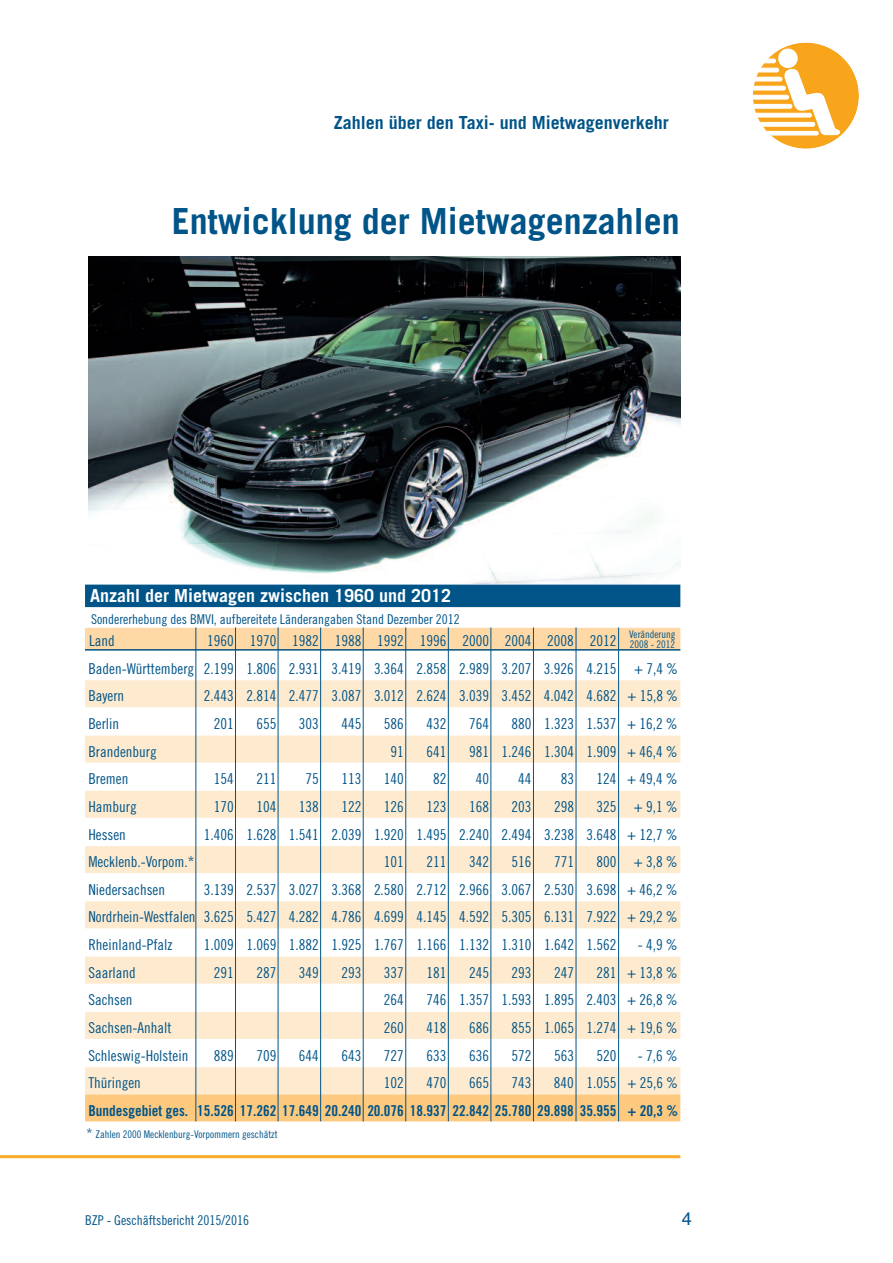
<style>
.page{position:relative;width:893px;height:1263px;background:#fff}
.page>*{position:absolute;margin:0;border:0;box-sizing:border-box;transform-origin:0 0}
.t1{font:700 36px "Trade Gothic";color:#005488}
.t2{font:700 18px "Trade Gothic";color:#005488}
.t3{font:700 18px "Trade Gothic";color:#fff}
.t4{font:18px "Helvetica";color:#005488}
.t5{font:15px/27.6px "Trade Gothic Cond Eighteen";color:#005488}
.t6{font:15px "Trade Gothic Bold Cond Twenty";color:#005488}
.t7{font:13.5px "Trade Gothic Cond Eighteen";color:#005488}
.t8{font:10.5px/10.5px "Trade Gothic Cond Eighteen";color:#005488}
.s1{font-size:13.5px}
</style>
<div class="page">
<hr style="left:0;top:1155px;width:680px;height:3px;background:#faa928">
<div style="left:753px;top:43px;width:106px;height:106px;background:#f9a51b;border-radius:50%"></div>
<div style="left:778px;top:49px;width:20px;height:19px;background:#fff;border-radius:50%"></div>
<svg style="left:753px;top:59px;width:87px;height:76px"></svg>
<img style="left:88px;top:257px;width:592px;height:327px">
<div style="left:85px;top:585px;width:595px;height:22px;background:#005488"></div>
<div style="left:85px;top:628px;width:595px;height:22px;background:#fed8a5"></div>
<hr style="left:85px;top:649px;width:595px;height:2px;background:#005488">
<div style="left:85px;top:680px;width:595px;height:27px;background:#feebcf"></div>
<div style="left:85px;top:735px;width:595px;height:27px;background:#feebcf"></div>
<div style="left:85px;top:791px;width:595px;height:27px;background:#feebcf"></div>
<div style="left:85px;top:846px;width:595px;height:27px;background:#feebcf"></div>
<div style="left:85px;top:901px;width:595px;height:27px;background:#feebcf"></div>
<div style="left:85px;top:957px;width:595px;height:27px;background:#feebcf"></div>
<div style="left:85px;top:1012px;width:595px;height:27px;background:#feebcf"></div>
<div style="left:85px;top:1067px;width:595px;height:27px;background:#feebcf"></div>
<div style="left:85px;top:1094px;width:595px;height:27px;background:#fdc97e"></div>
<hr style="left:533px;top:627px;width:1px;height:494px;background:#005488">
<hr style="left:576px;top:627px;width:1px;height:494px;background:#005488">
<hr style="left:618px;top:627px;width:1px;height:494px;background:#005488">
<hr style="left:320px;top:627px;width:1px;height:494px;background:#005488">
<hr style="left:363px;top:627px;width:1px;height:494px;background:#005488">
<hr style="left:405px;top:627px;width:1px;height:494px;background:#005488">
<hr style="left:448px;top:627px;width:1px;height:494px;background:#005488">
<hr style="left:490px;top:627px;width:1px;height:494px;background:#005488">
<hr style="left:235px;top:627px;width:1px;height:494px;background:#005488">
<hr style="left:278px;top:627px;width:1px;height:494px;background:#005488">
<hr style="left:195px;top:627px;width:1px;height:494px;background:#005488">
<p class="t2" style="left:334px;top:116px;width:337px">Zahlen über den Taxi- und Mietwagenverkehr</p>
<h1 class="t1" style="left:172px;top:208px;width:510px">Entwicklung der Mietwagenzahlen</h1>
<p class="t3" style="left:90px;top:589px;width:363px">Anzahl der Mietwagen zwischen 1960 und 2012</p>
<p class="t7" style="left:91px;top:614px;width:370px">Sondererhebung des BMVI, aufbereitete Länderangaben Stand Dezember 2012</p>
<p class="t5" style="left:89px;top:628px;width:27px">Land</p>
<p class="t8" style="left:629px;top:629px;width:48px">Veränderung<br>2008 - 2012</p>
<p class="t5" style="left:88px;top:628px;width:591px;text-indent:119px">1960 1970 1982 1988 1992 1996 2000 2004 2008 2012<br>Baden-Württemberg 2.199 1.806 2.931 3.419 3.364 2.858 2.989 3.207 3.926 4.215 + 7,4 %<br>Bayern</p>
<p class="t5" style="left:204px;top:683px;width:476px">2.443 2.814 2.477 3.087 3.012 2.624 3.039 3.452 4.042 4.682 + 15,8 %</p>
<p class="t5" style="left:88px;top:711px;width:32px">Berlin</p>
<p class="t5" style="left:214px;top:711px;width:21px">201</p>
<p class="t5" style="left:256px;top:711px;width:21px">655</p>
<p class="t5" style="left:299px;top:711px;width:21px">303</p>
<p class="t5" style="left:341px;top:711px;width:21px">445</p>
<p class="t5" style="left:384px;top:711px;width:21px">586</p>
<p class="t5" style="left:426px;top:711px;width:21px">432</p>
<p class="t5" style="left:469px;top:711px;width:21px">764</p>
<p class="t5" style="left:512px;top:711px;width:168px">880 1.323 1.537 + 16,2 %</p>
<p class="t5" style="left:88px;top:739px;width:70px">Brandenburg</p>
<p class="t5" style="left:391px;top:739px;width:15px">91</p>
<p class="t5" style="left:426px;top:739px;width:21px">641</p>
<p class="t5" style="left:469px;top:739px;width:210px">981 1.246 1.304 1.909 + 46,4 %</p>
<p class="t5" style="left:88px;top:766px;width:42px">Bremen</p>
<p class="t5" style="left:214px;top:766px;width:21px">154</p>
<p class="t5" style="left:256px;top:766px;width:21px">211</p>
<p class="t5" style="left:306px;top:766px;width:15px">75</p>
<p class="t5" style="left:341px;top:766px;width:21px">113</p>
<p class="t5" style="left:384px;top:766px;width:21px">140</p>
<p class="t5" style="left:433px;top:766px;width:15px">82</p>
<p class="t5" style="left:476px;top:766px;width:15px">40</p>
<p class="t5" style="left:518px;top:766px;width:15px">44</p>
<p class="t5" style="left:561px;top:766px;width:15px">83</p>
<p class="t5" style="left:597px;top:766px;width:83px">124 + 49,4 %</p>
<p class="t5" style="left:88px;top:794px;width:50px">Hamburg</p>
<p class="t5" style="left:214px;top:794px;width:21px">170</p>
<p class="t5" style="left:256px;top:794px;width:21px">104</p>
<p class="t5" style="left:299px;top:794px;width:21px">138</p>
<p class="t5" style="left:341px;top:794px;width:21px">122</p>
<p class="t5" style="left:384px;top:794px;width:21px">126</p>
<p class="t5" style="left:426px;top:794px;width:21px">123</p>
<p class="t5" style="left:469px;top:794px;width:21px">168</p>
<p class="t5" style="left:512px;top:794px;width:21px">203</p>
<p class="t5" style="left:554px;top:794px;width:21px">298</p>
<p class="t5" style="left:597px;top:794px;width:83px">325 + 9,1 %</p>
<p class="t5" style="left:88px;top:821px;width:39px">Hessen</p>
<p class="t5" style="left:204px;top:821px;width:475px">1.406 1.628 1.541 2.039 1.920 1.495 2.240 2.494 3.238 3.648 + 12,7 %</p>
<p class="t5" style="left:88px;top:849px;width:108px">Mecklenb.-Vorpom.*</p>
<p class="t5" style="left:384px;top:849px;width:21px">101</p>
<p class="t5" style="left:426px;top:849px;width:21px">211</p>
<p class="t5" style="left:469px;top:849px;width:21px">342</p>
<p class="t5" style="left:512px;top:849px;width:21px">516</p>
<p class="t5" style="left:554px;top:849px;width:21px">771</p>
<p class="t5" style="left:597px;top:849px;width:83px">800 + 3,8 %</p>
<p class="t5" style="left:88px;top:877px;width:78px">Niedersachsen</p>
<p class="t5" style="left:88px;top:877px;width:591px;text-align:justify;text-indent:116px">3.139 2.537 3.027 3.368 2.580 2.712 2.966 3.067 2.530 3.698 + 46,2 % Nordrhein-Westfalen 3.625 5.427 4.282 4.786 4.699 4.145 4.592 5.305 6.131 7.922 + 29,2 % Rheinland-Pfalz</p>
<p class="t5" style="left:204px;top:932px;width:414px">1.009 1.069 1.882 1.925 1.767 1.166 1.132 1.310 1.642 1.562</p>
<p class="t5" style="left:638px;top:932px;width:41px">- 4,9 %</p>
<p class="t5" style="left:88px;top:960px;width:49px">Saarland</p>
<p class="t5" style="left:214px;top:960px;width:21px">291</p>
<p class="t5" style="left:256px;top:960px;width:21px">287</p>
<p class="t5" style="left:299px;top:960px;width:21px">349</p>
<p class="t5" style="left:341px;top:960px;width:21px">293</p>
<p class="t5" style="left:384px;top:960px;width:21px">337</p>
<p class="t5" style="left:426px;top:960px;width:21px">181</p>
<p class="t5" style="left:469px;top:960px;width:21px">245</p>
<p class="t5" style="left:512px;top:960px;width:21px">293</p>
<p class="t5" style="left:554px;top:960px;width:21px">247</p>
<p class="t5" style="left:597px;top:960px;width:83px">281 + 13,8 %</p>
<p class="t5" style="left:88px;top:987px;width:46px">Sachsen</p>
<p class="t5" style="left:384px;top:987px;width:21px">264</p>
<p class="t5" style="left:426px;top:987px;width:253px">746 1.357 1.593 1.895 2.403 + 26,8 %</p>
<p class="t5" style="left:88px;top:1015px;width:85px">Sachsen-Anhalt</p>
<p class="t5" style="left:384px;top:1015px;width:21px">260</p>
<p class="t5" style="left:426px;top:1015px;width:21px">418</p>
<p class="t5" style="left:469px;top:1015px;width:21px">686</p>
<p class="t5" style="left:512px;top:1015px;width:168px">855 1.065 1.274 + 19,6 %</p>
<p class="t5" style="left:88px;top:1043px;width:101px">Schleswig-Holstein</p>
<p class="t5" style="left:214px;top:1043px;width:21px">889</p>
<p class="t5" style="left:256px;top:1043px;width:21px">709</p>
<p class="t5" style="left:299px;top:1043px;width:21px">644</p>
<p class="t5" style="left:341px;top:1043px;width:21px">643</p>
<p class="t5" style="left:384px;top:1043px;width:21px">727</p>
<p class="t5" style="left:426px;top:1043px;width:21px">633</p>
<p class="t5" style="left:469px;top:1043px;width:21px">636</p>
<p class="t5" style="left:512px;top:1043px;width:21px">572</p>
<p class="t5" style="left:554px;top:1043px;width:21px">563</p>
<p class="t5" style="left:597px;top:1043px;width:21px">520</p>
<p class="t5" style="left:638px;top:1043px;width:41px">- 7,6 %</p>
<p class="t5" style="left:88px;top:1070px;width:54px">Thüringen</p>
<p class="t5" style="left:384px;top:1070px;width:21px">102</p>
<p class="t5" style="left:426px;top:1070px;width:21px">470</p>
<p class="t5" style="left:469px;top:1070px;width:21px">665</p>
<p class="t5" style="left:512px;top:1070px;width:21px">743</p>
<p class="t5" style="left:554px;top:1070px;width:126px">840 1.055 + 25,6 %</p>
<p class="t6" style="left:88px;top:1105px;width:591px">Bundesgebiet ges. 15.526 17.262 17.649 20.240 20.076 18.937 22.842 25.780 29.898 35.955 + 20,3 %</p>
<p class="t8" style="left:87px;top:1130px;width:193px"><span class="s1">*</span> Zahlen 2000 Mecklenburg-Vorpommern geschätzt</p>
<p class="t7" style="left:85px;top:1215px;width:166px">BZP - Geschäftsbericht 2015/2016</p>
<p class="t4" style="left:682px;top:1208px;width:12px">4</p>
</div>
